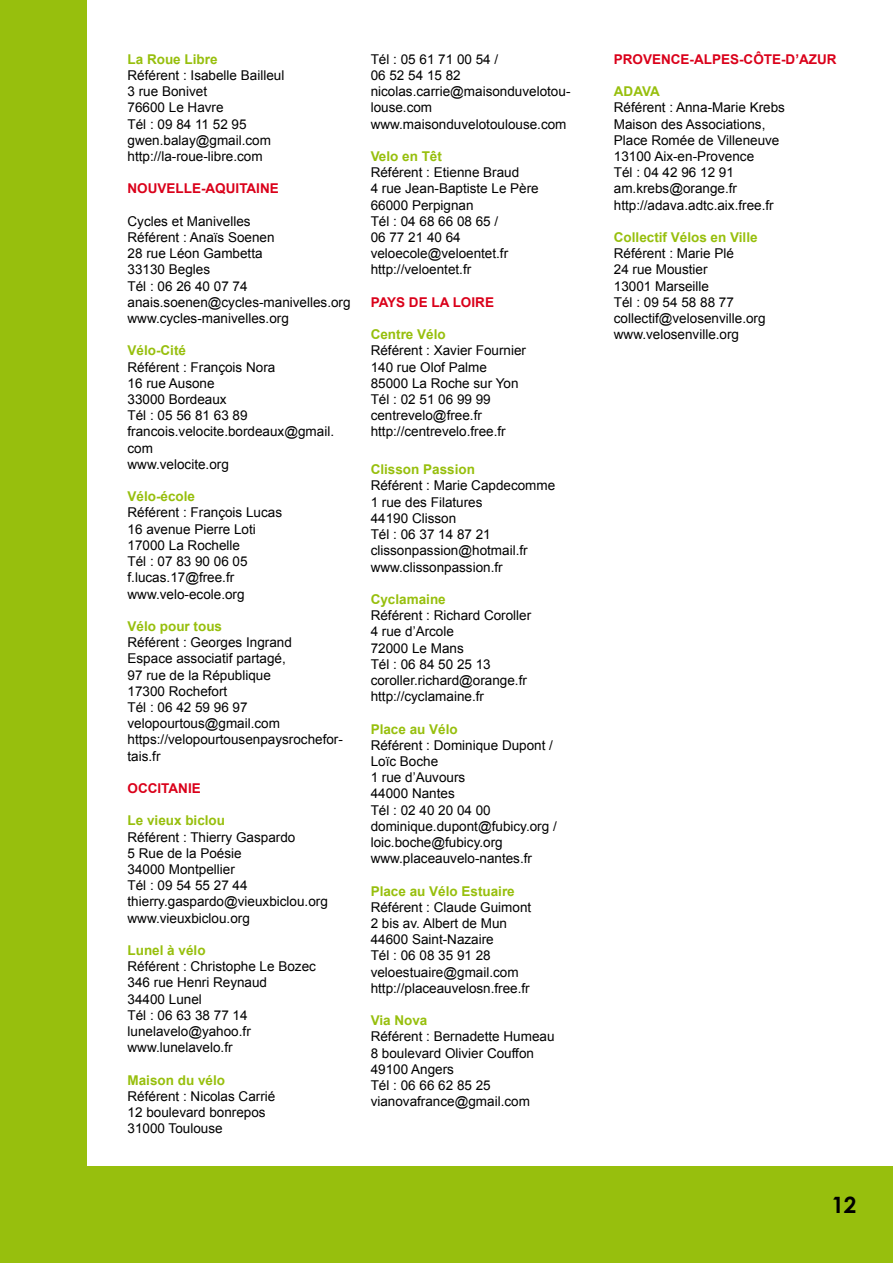
<style>
.page{position:relative;width:893px;height:1263px;background:#fff}
.page>*{position:absolute;margin:0;border:0;box-sizing:border-box;transform-origin:0 0}
.t1{font:700 22.5px "Century Gothic";color:#000}
.t2{font:13.5px/16.2px "Arial";color:#000}
.t3{font:700 13.5px "Arial";color:#97bf0d}
.t4{font:700 13.5px "Arial";color:#da001a}
</style>
<div class="page">
<div style="left:0;top:1166px;width:893px;height:97px;background:#97bf0d"></div>
<div style="left:0;top:0;width:86px;height:1261px;background:#97bf0d"></div>
<p class="t3" style="left:128px;top:50px;width:92px">La Roue Libre</p>
<p class="t2" style="left:128px;top:67px;width:158px">Référent : Isabelle Bailleul<br>3 rue Bonivet<br>76600 Le Havre<br>Tél : 09 84 11 52 95 gwen.balay@gmail.com http://la-roue-libre.com</p>
<p class="t4" style="left:128px;top:180px;width:153px">NOUVELLE-AQUITAINE</p>
<p class="t2" style="left:128px;top:213px;width:225px">Cycles et Manivelles<br>Référent : Anaïs Soenen<br>28 rue Léon Gambetta<br>33130 Begles<br>Tél : 06 26 40 07 74 anais.soenen@cycles-manivelles.org www.cycles-manivelles.org</p>
<p class="t3" style="left:128px;top:342px;width:60px">Vélo-Cité</p>
<p class="t2" style="left:128px;top:359px;width:208px">Référent : François Nora<br>16 rue Ausone<br>33000 Bordeaux<br>Tél : 05 56 81 63 89 francois.velocite.bordeaux@gmail. com<br>www.velocite.org</p>
<p class="t3" style="left:128px;top:488px;width:69px">Vélo-école</p>
<p class="t2" style="left:128px;top:505px;width:156px">Référent : François Lucas<br>16 avenue Pierre Loti<br>17000 La Rochelle<br>Tél : 07 83 90 06 05 f.lucas.17@free.fr www.velo-ecole.org</p>
<p class="t3" style="left:128px;top:617px;width:96px">Vélo pour tous</p>
<p class="t2" style="left:128px;top:634px;width:217px">Référent : Georges Ingrand<br>Espace associatif partagé,<br>97 rue de la République<br>17300 Rochefort<br>Tél : 06 42 59 96 97 velopourtous@gmail.com https://velopourtousenpaysrochefor&shy;tais.fr</p>
<p class="t4" style="left:128px;top:779px;width:75px">OCCITANIE</p>
<p class="t3" style="left:128px;top:812px;width:99px">Le vieux biclou</p>
<p class="t2" style="left:128px;top:829px;width:202px">Référent : Thierry Gaspardo<br>5 Rue de la Poésie<br>34000 Montpellier<br>Tél : 09 54 55 27 44 thierry.gaspardo@vieuxbiclou.org www.vieuxbiclou.org</p>
<p class="t3" style="left:128px;top:941px;width:80px">Lunel à vélo</p>
<p class="t2" style="left:128px;top:958px;width:190px">Référent : Christophe Le Bozec<br>346 rue Henri Reynaud<br>34400 Lunel<br>Tél : 06 63 38 77 14 lunelavelo@yahoo.fr www.lunelavelo.fr</p>
<p class="t3" style="left:128px;top:1071px;width:99px">Maison du vélo</p>
<p class="t2" style="left:128px;top:1088px;width:149px">Référent : Nicolas Carrié<br>12 boulevard bonrepos<br>31000 Toulouse</p>
<p class="t2" style="left:371px;top:51px;width:201px">Tél : 05 61 71 00 54 /<br>06 52 54 15 82 nicolas.carrie@maisonduvelotou&shy;louse.com www.maisonduvelotoulouse.com</p>
<p class="t3" style="left:371px;top:147px;width:73px">Velo en Têt</p>
<p class="t2" style="left:371px;top:165px;width:170px">Référent : Etienne Braud<br>4 rue Jean-Baptiste Le Père<br>66000 Perpignan<br>Tél : 04 68 66 08 65 /<br>06 77 21 40 64 veloecole@veloentet.fr http://veloentet.fr</p>
<p class="t4" style="left:371px;top:293px;width:125px">PAYS DE LA LOIRE</p>
<p class="t3" style="left:371px;top:326px;width:77px">Centre Vélo</p>
<p class="t2" style="left:371px;top:343px;width:157px">Référent : Xavier Fournier<br>140 rue Olof Palme<br>85000 La Roche sur Yon<br>Tél : 02 51 06 99 99 centrevelo@free.fr http://centrevelo.free.fr</p>
<p class="t3" style="left:371px;top:461px;width:106px">Clisson Passion</p>
<p class="t2" style="left:371px;top:478px;width:186px">Référent : Marie Capdecomme<br>1 rue des Filatures<br>44190 Clisson<br>Tél : 06 37 14 87 21 clissonpassion@hotmail.fr www.clissonpassion.fr</p>
<p class="t3" style="left:371px;top:590px;width:77px">Cyclamaine</p>
<p class="t2" style="left:371px;top:607px;width:162px">Référent : Richard Coroller<br>4 rue d’Arcole<br>72000 Le Mans<br>Tél : 06 84 50 25 13 coroller.richard@orange.fr http://cyclamaine.fr</p>
<p class="t3" style="left:371px;top:720px;width:89px">Place au Vélo</p>
<p class="t2" style="left:371px;top:737px;width:188px">Référent : Dominique Dupont /<br>Loïc Boche<br>1 rue d’Auvours<br>44000 Nantes<br>Tél : 02 40 20 04 00 dominique.dupont@fubicy.org / loic.boche@fubicy.org www.placeauvelo-nantes.fr</p>
<p class="t3" style="left:371px;top:882px;width:146px">Place au Vélo Estuaire</p>
<p class="t2" style="left:371px;top:899px;width:162px">Référent : Claude Guimont<br>2 bis av. Albert de Mun<br>44600 Saint-Nazaire<br>Tél : 06 08 35 91 28 veloestuaire@gmail.com http://placeauvelosn.free.fr</p>
<p class="t3" style="left:371px;top:1011px;width:58px">Via Nova</p>
<p class="t2" style="left:371px;top:1029px;width:185px">Référent : Bernadette Humeau<br>8 boulevard Olivier Couffon<br>49100 Angers<br>Tél : 06 66 62 85 25 vianovafrance@gmail.com</p>
<p class="t4" style="left:614px;top:50px;width:224px">PROVENCE-ALPES-CÔTE-D’AZUR</p>
<p class="t3" style="left:614px;top:83px;width:47px">ADAVA</p>
<p class="t2" style="left:614px;top:100px;width:173px">Référent : Anna-Marie Krebs<br>Maison des Associations,<br>Place Romée de Villeneuve<br>13100 Aix-en-Provence<br>Tél : 04 42 96 12 91 am.krebs@orange.fr http://adava.adtc.aix.free.fr</p>
<p class="t3" style="left:614px;top:228px;width:145px">Collectif Vélos en Ville</p>
<p class="t2" style="left:614px;top:246px;width:153px">Référent : Marie Plé<br>24 rue Moustier<br>13001 Marseille<br>Tél : 09 54 58 88 77 collectif@velosenville.org www.velosenville.org</p>
<h1 class="t1" style="left:831px;top:1191px;width:27px">12</h1>
</div>
